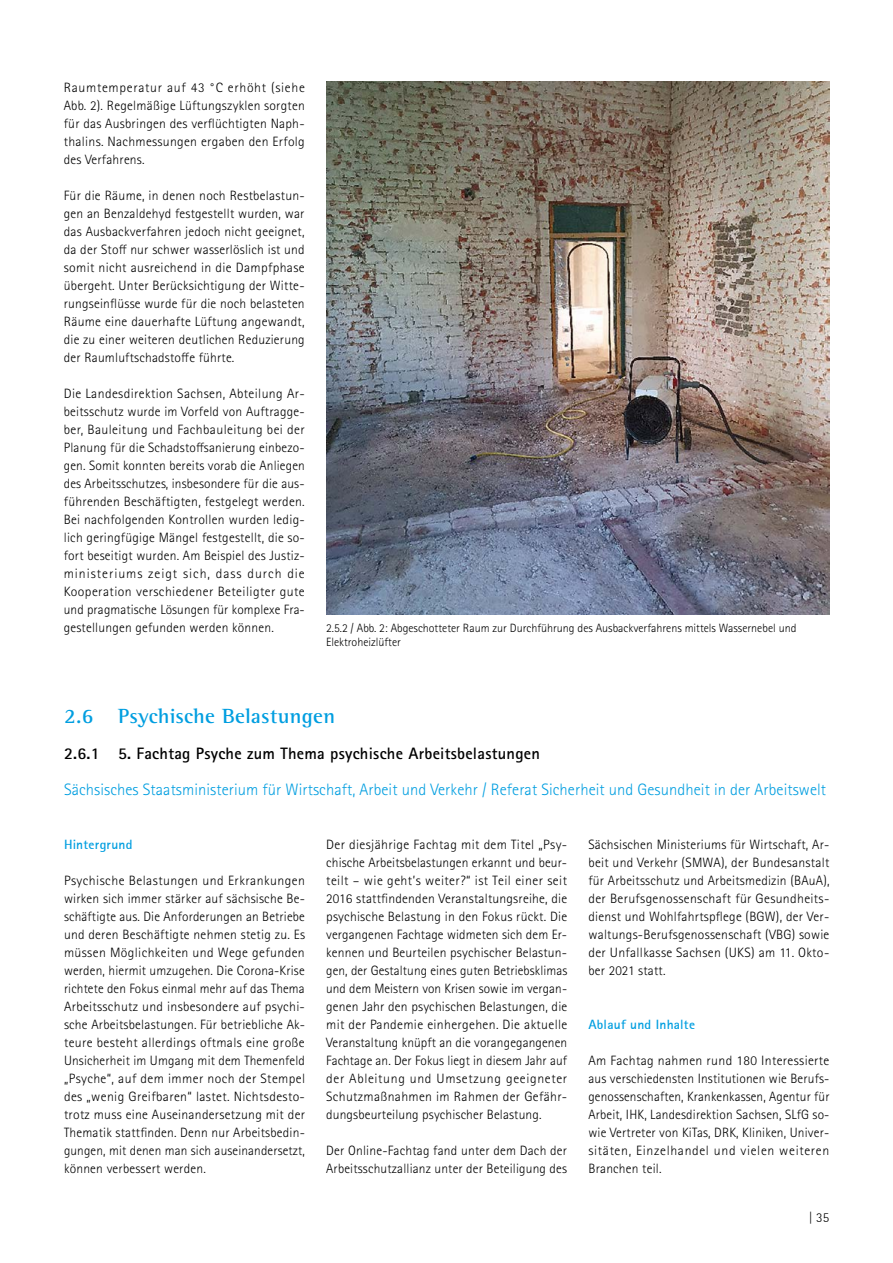
<style>
.page{position:relative;width:893px;height:1263px;background:#fff}
.page>*{position:absolute;margin:0;border:0;box-sizing:border-box;transform-origin:0 0}
.t1{font:700 21px "Rotis Semiserif AT";letter-spacing:.015em;color:#009ee0}
.PAutor{font:300 16.5px "Rotis Sans Serif Pro";letter-spacing:.005em;color:#009ee0}
.t2{font:700 16.5px "Rotis Sans Serif Std";letter-spacing:.015em;color:#000}
.t3{font:300 13.5px/18px "Rotis Sans Serif Pro";letter-spacing:.015em;color:#000;text-align:justify}
.t4{font:700 13.5px "Rotis Sans Serif 65";letter-spacing:.015em;color:#009ee0}
.t5{font:300 13.5px "Rotis Sans Serif 45";color:#000}
.Figure{font:300 12px/13.5px "Rotis Sans Serif Pro";color:#000}
</style>
<div class="page">
<img style="left:326px;top:82px;width:503px;height:532px">
<p class="t3" style="left:64px;top:79px;width:243px">Raumtemperatur auf 43 °C erhöht (siehe Abb. 2). Regelmäßige Lüftungszyklen sorgten für das Ausbringen des verflüchtigten Naph&shy;thalins. Nachmessungen ergaben den Erfolg des Verfahrens.</p>
<p class="t3" style="left:64px;top:187px;width:242px">Für die Räume, in denen noch Restbelastun&shy;gen an Benzaldehyd festgestellt wurden, war das Ausbackverfahren jedoch nicht geeignet, da der Stoff nur schwer wasserlöslich ist und somit nicht ausreichend in die Dampfphase übergeht. Unter Berücksichtigung der Witte&shy;rungseinflüsse wurde für die noch belasteten Räume eine dauerhafte Lüftung angewandt, die zu einer weiteren deutlichen Reduzierung der Raumluftschadstoffe führte.</p>
<p class="t3" style="left:64px;top:385px;width:243px">Die Landesdirektion Sachsen, Abteilung Ar&shy;beitsschutz wurde im Vorfeld von Auftragge&shy;ber, Bauleitung und Fachbauleitung bei der Planung für die Schadstoffsanierung einbezo&shy;gen. Somit konnten bereits vorab die Anliegen des Arbeitsschutzes, insbesondere für die aus&shy;führenden Beschäftigten, festgelegt werden.<br>Bei nachfolgenden Kontrollen wurden ledig&shy;lich geringfügige Mängel festgestellt, die so&shy;fort beseitigt wurden. Am Beispiel des Justiz&shy;ministeriums zeigt sich, dass durch die Kooperation verschiedener Beteiligter gute und pragmatische Lösungen für komplexe Fra&shy;gestellungen gefunden werden können.</p>
<p class="Figure" style="left:326px;top:622px;width:472px">2.5.2 / Abb. 2: Abgeschotteter Raum zur Durchführung des Ausbackverfahrens mittels Wassernebel und<br>Elektroheizlüfter</p>
<h4 class="t1" style="left:64px;top:703px;width:272px">2.6 Psychische Belastungen</h4>
<h5 class="t2" style="left:64px;top:742px;width:478px">2.6.1 5. Fachtag Psyche zum Thema psychische Arbeitsbelastungen</h5>
<p class="PAutor" style="left:64px;top:779px;width:763px">Sächsisches Staatsministerium für Wirtschaft, Arbeit und Verkehr / Referat Sicherheit und Gesundheit in der Arbeitswelt</p>
<h6 class="t4" style="left:64px;top:835px;width:70px">Hintergrund</h6>
<p class="t3" style="left:64px;top:871px;width:243px">Psychische Belastungen und Erkrankungen wirken sich immer stärker auf sächsische Be&shy;schäftigte aus. Die Anforderungen an Betriebe und deren Beschäftigte nehmen stetig zu. Es müssen Möglichkeiten und Wege gefunden werden, hiermit umzugehen. Die Corona-Krise richtete den Fokus einmal mehr auf das Thema Arbeitsschutz und insbesondere auf psychi&shy;sche Arbeitsbelastungen. Für betriebliche Ak&shy;teure besteht allerdings oftmals eine große Unsicherheit im Umgang mit dem Themenfeld „Psyche“, auf dem immer noch der Stempel des „wenig Greifbaren“ lastet. Nichtsdesto&shy;trotz muss eine Auseinandersetzung mit der Thematik stattfinden. Denn nur Arbeitsbedin&shy;gungen, mit denen man sich auseinandersetzt, können verbessert werden.</p>
<p class="t3" style="left:326px;top:835px;width:243px;text-align:left">Der diesjährige Fachtag mit dem Titel „Psy&shy;chische Arbeitsbelastungen erkannt und beur&shy;teilt – wie geht’s weiter?“ ist Teil einer seit 2016 stattfindenden Veranstaltungsreihe, die psychische Belastung in den Fokus rückt. Die vergangenen Fachtage widmeten sich dem Er&shy;kennen und Beurteilen psychischer Belastun&shy;gen, der Gestaltung eines guten Betriebsklimas und dem Meistern von Krisen sowie im vergan&shy;genen Jahr den psychischen Belastungen, die mit der Pandemie einhergehen. Die aktuelle Veranstaltung knüpft an die vorangegangenen Fachtage an. Der Fokus liegt in diesem Jahr auf der Ableitung und Umsetzung geeigneter Schutzmaßnahmen im Rahmen der Gefähr&shy;dungsbeurteilung psychischer Belastung.</p>
<p class="t3" style="left:326px;top:1141px;width:242px">Der Online-Fachtag fand unter dem Dach der<br>Arbeitsschutzallianz unter der Beteiligung des</p>
<p class="t3" style="left:588px;top:835px;width:243px">Sächsischen Ministeriums für Wirtschaft, Ar&shy;beit und Verkehr (SMWA), der Bundesanstalt für Arbeitsschutz und Arbeitsmedizin (BAuA), der Berufsgenossenschaft für Gesundheits&shy;dienst und Wohlfahrtspflege (BGW), der Ver&shy;waltungs-Berufsgenossenschaft (VBG) sowie der Unfallkasse Sachsen (UKS) am 11. Okto&shy;ber 2021 statt.</p>
<h6 class="t4" style="left:588px;top:1015px;width:108px">Ablauf und Inhalte</h6>
<p class="t3" style="left:588px;top:1051px;width:243px">Am Fachtag nahmen rund 180 Interessierte aus verschiedensten Institutionen wie Berufs&shy;genossenschaften, Krankenkassen, Agentur für Arbeit, IHK, Landesdirektion Sachsen, SLfG so&shy;wie Vertreter von KiTas, DRK, Kliniken, Univer&shy;sitäten, Einzelhandel und vielen weiteren Branchen teil.</p>
<p class="t5" style="left:808px;top:1209px;width:22px">| 35</p>
</div>
